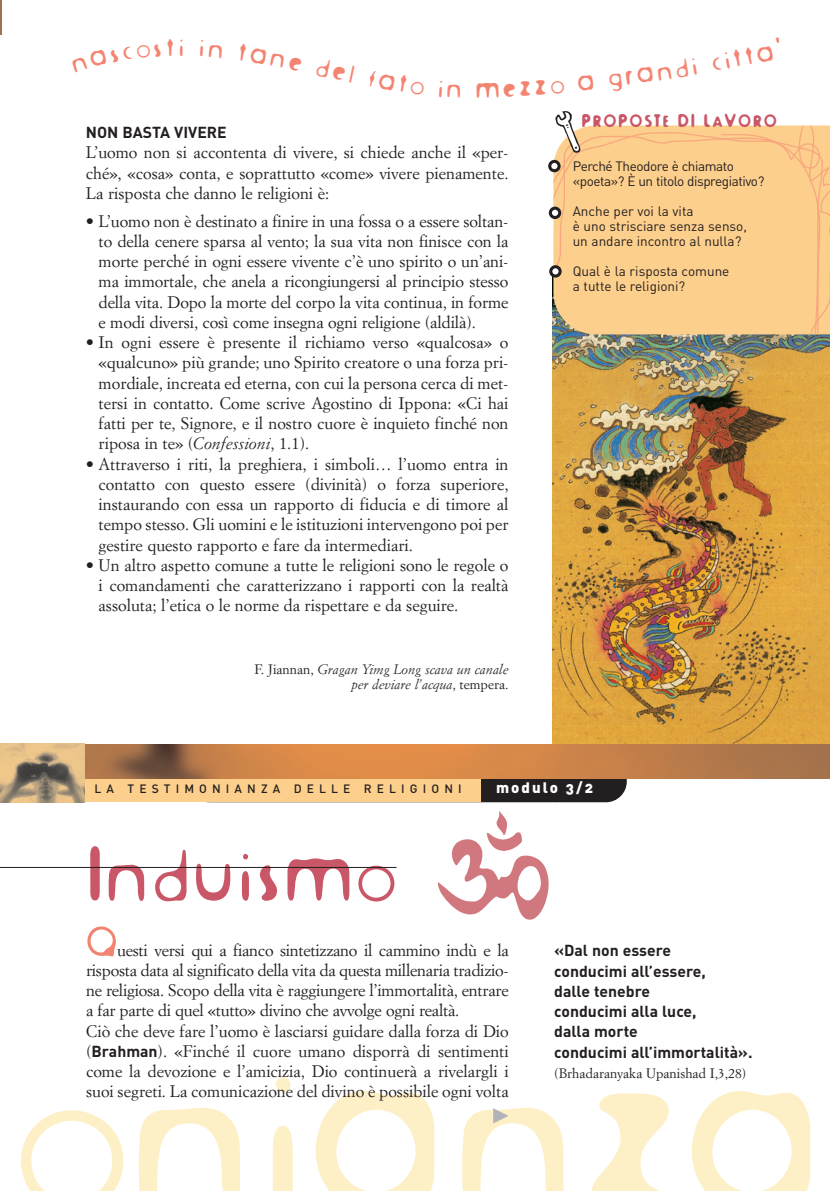
<style>
.page{position:relative;width:830px;height:1191px;background:#fff}
.page>*{position:absolute;margin:0;border:0;box-sizing:border-box;transform-origin:0 0}
.t1{font:230.4px "Fur Extra Rounded Light";letter-spacing:-.02em;color:#fef0c6}
.t2{font:81px "Fur Extra Rounded Light";letter-spacing:-.02em;color:#c95767}
.t3{font:52.5px "Fur Extra Rounded Light";color:#f48472}
.t4{font:28.5px "Fur Extra Rounded Light";color:#f48472}
.t5{font:19.5px "Fur Extra Rounded";letter-spacing:.05em;color:#c95767}
.t6{font:16.5px/20.2px "Simoncini Garamond";color:#231f20;text-align:justify}
.t7{font:700 15.75px/20.2px "DIN";color:#231f20}
.t8{font:15px "DIN Black Alternate";letter-spacing:.14em;color:#fff}
.t9{font:13.5px/15px "DIN Regular Alternate";color:#231f20}
.t10{font:italic 13.5px/15px "Simoncini Garamond";color:#231f20;text-align:right}
.t11{font:13.5px/15px "DIN Regular Alternate";letter-spacing:-.03em;color:#231f20}
.t12{font:13.5px "Simoncini Garamond";color:#231f20}
.t13{font:500 12px "DIN";letter-spacing:.425em;color:#231f20}
.s1{font-style:italic}
.s2{font-style:normal}
.s3{font-family:"DIN";font-weight:700;font-size:15.75px}
</style>
<div class="page">
<img style="left:552px;top:277px;width:277px;height:467px">
<div style="left:553px;top:125px;width:276px;height:209px;background:#fdcf8c"></div>
<svg style="left:555px;top:111px;width:25px;height:42px"></svg>
<div style="left:548px;top:160px;width:12px;height:12px;background:#fff;border:3px solid #231f20;border-radius:50%"></div>
<div style="left:548px;top:207px;width:13px;height:12px;background:#fff;border:3px solid #231f20;border-radius:50%"></div>
<div style="left:549px;top:265px;width:12px;height:13px;background:#fff;border:3px solid #231f20;border-radius:50%"></div>
<img style="left:437px;top:811px;width:112px;height:109px">
<div style="left:188px;top:760px;width:438px;height:42px;background:#231f20;border-radius:21px"></div>
<div style="left:55px;top:760px;width:426px;height:42px;background:#fdcf8c"></div>
<img style="left:84px;top:744px;width:745px;height:34px">
<img style="left:0;top:743px;width:84px;height:59px">
<img style="left:0;top:1px;width:1px;height:34px">
<hr style="left:0;top:867px;width:396px;height:1px;background:#231f20">
<svg style="left:493px;top:1108px;width:15px;height:15px"></svg>
<h3 class="t4" style="left:291px;top:50px;width:70px;rotate:12deg">e del</h3>
<p class="t7" style="left:86px;top:124px;width:142px">NON BASTA VIVERE</p>
<p class="t6" style="left:86px;top:144px;width:424px">L’uomo non si accontenta di vivere, si chiede anche il «per&shy;ché», «cosa» conta, e soprattutto «come» vivere pienamente.<br>La risposta che danno le religioni è:</p>
<p class="t6" style="left:99px;top:212px;width:411px;text-indent:-13px">• L’uomo non è destinato a finire in una fossa o a essere soltan&shy;to della cenere sparsa al vento; la sua vita non finisce con la morte perché in ogni essere vivente c’è uno spirito o un’ani&shy;ma immortale, che anela a ricongiungersi al principio stesso della vita. Dopo la morte del corpo la vita continua, in forme e modi diversi, così come insegna ogni religione (aldilà).</p>
<p class="t6" style="left:99px;top:333px;width:411px;text-indent:-13px">• In ogni essere è presente il richiamo verso «qualcosa» o «qualcuno» più grande; uno Spirito creatore o una forza pri&shy;mordiale, increata ed eterna, con cui la persona cerca di met&shy;tersi in contatto. Come scrive Agostino di Ippona: «Ci hai fatti per te, Signore, e il nostro cuore è inquieto finché non riposa in te» (<span class="s1">Confessioni</span>, 1.1).</p>
<p class="t6" style="left:99px;top:455px;width:411px;text-indent:-13px">• Attraverso i riti, la preghiera, i simboli… l’uomo entra in contatto con questo essere (divinità) o forza superiore, instaurando con essa un rapporto di fiducia e di timore al tempo stesso. Gli uomini e le istituzioni intervengono poi per gestire questo rapporto e fare da intermediari.</p>
<p class="t6" style="left:99px;top:556px;width:411px;text-indent:-13px">• Un altro aspetto comune a tutte le religioni sono le regole o i comandamenti che caratterizzano i rapporti con la realtà assoluta; l’etica o le norme da rispettare e da seguire.</p>
<p class="t10" style="left:254px;top:662px;width:255px"><span class="s2">F. Jiannan,</span> Gragan Yimg Long scava un canale per deviare l’acqua<span class="s2">, tempera.</span></p>
<p class="t5" style="left:581px;top:114px;width:197px">PROPOSTE DI LAVORO</p>
<p class="t11" style="left:572px;top:160px;width:193px">Perché Theodore è chiamato «poeta»? È un titolo dispregiativo?</p>
<p class="t9" style="left:572px;top:205px;width:176px">Anche per voi la vita<br>è uno strisciare senza senso, un andare incontro al nulla?</p>
<p class="t9" style="left:572px;top:265px;width:158px">Qual è la risposta comune a tutte le religioni?</p>
<p class="t13" style="left:94px;top:784px;width:368px">LA TESTIMONIANZA DELLE RELIGIONI</p>
<p class="t8" style="left:496px;top:782px;width:99px">modulo 3/2</p>
<h2 class="t2" style="left:86px;top:846px;width:313px">Induismo</h2>
<h3 class="t3" style="left:86px;top:920px;width:40px">Q</h3>
<p class="t6" style="left:86px;top:941px;width:424px;text-align:left;text-indent:31px">uesti versi qui a fianco sintetizzano il cammino indù e la risposta data al significato della vita da questa millenaria tradizio&shy;ne religiosa. Scopo della vita è raggiungere l’immortalità, entrare a far parte di quel «tutto» divino che avvolge ogni realtà.<br>Ciò che deve fare l’uomo è lasciarsi guidare dalla forza di Dio (<span class="s3">Brahman</span>). «Finché il cuore umano disporrà di sentimenti come la devozione e l’amicizia, Dio continuerà a rivelargli i suoi segreti. La comunicazione del divino è possibile ogni volta</p>
<p class="t7" style="left:554px;top:942px;width:200px">«Dal non essere<br>conducimi all’essere,<br>dalle tenebre<br>conducimi alla luce,<br>dalla morte<br>conducimi all’immortalità».</p>
<p class="t12" style="left:554px;top:1067px;width:193px">(Brhadaranyaka Upanishad I,3,28)</p>
<h1 class="t1" style="left:11px;top:1018px;width:822px">onianza</h1>
</div>
